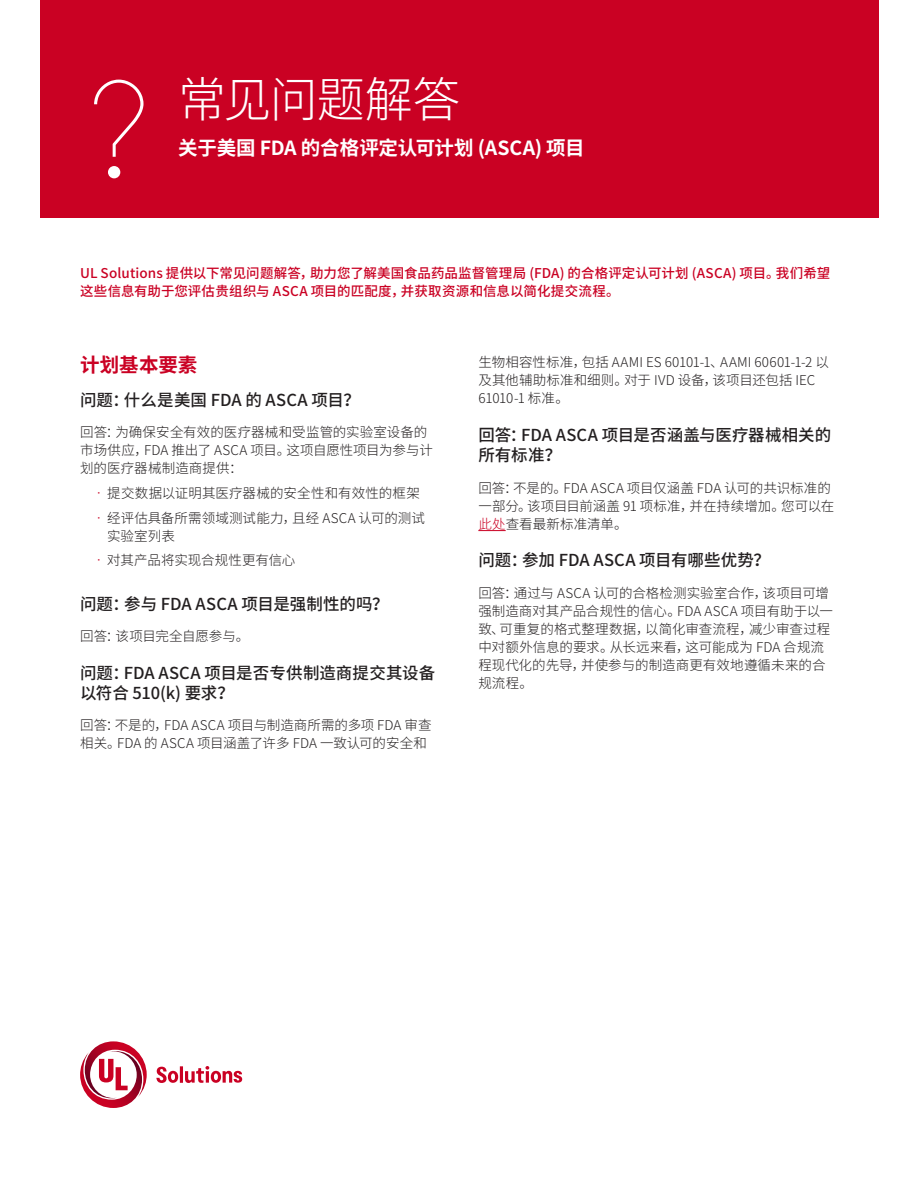
<style>
.page{position:relative;width:918px;height:1188px;background:#fff}
.page>*{position:absolute;margin:0;border:0;box-sizing:border-box;transform-origin:0 0}
.Cover_Headline{font:300 48px "Noto Sans CJ Ksc";letter-spacing:-.025em;color:#fff}
.Subhead{font:700 19.5px "Noto Sans CJ Ksc";letter-spacing:-.01em;color:#fff}
.Subhead-2{font:700 19.5px "Noto Sans CJ Ksc";letter-spacing:-.005em;color:#ca0123}
.Question{font:500 16.5px/19.8px "Noto Sans CJ Ksc";letter-spacing:.005em;color:#231f20}
.Body_Copy{font:300 13.5px/18px "Noto Sans CJ Ksc";letter-spacing:.005em;color:#231f20}
.Body_Copy-2{font:500 13.5px/18px "Noto Sans CJ Ksc";letter-spacing:.01em;color:#ca0123}
.s1{color:#ca0123}
</style>
<div class="page">
<div style="left:40px;top:1px;width:838px;height:217px;background:#ca0123"></div>
<svg style="left:80px;top:1041px;width:162px;height:67px"></svg>
<svg style="left:478px;top:530px;width:28px;height:1px"></svg>
<svg style="left:94px;top:80px;width:50px;height:77px"></svg>
<div style="left:108px;top:166px;width:12px;height:12px;background:#fff;border-radius:50%"></div>
<h1 class="Cover_Headline" style="left:178px;top:73px;width:284px">常见问题解答</h1>
<h3 class="Subhead" style="left:178px;top:137px;width:408px">关于美国 FDA 的合格评定认可计划 (ASCA) 项目</h3>
<p class="Body_Copy-2" style="left:80px;top:265px;width:752px">UL Solutions 提供以下常见问题解答，助力您了解美国食品药品监督管理局 (FDA) 的合格评定认可计划 (ASCA) 项目。我们希望这些信息有助于您评估贵组织与 ASCA 项目的匹配度，并获取资源和信息以简化提交流程。</p>
<h3 class="Subhead-2" style="left:80px;top:354px;width:119px">计划基本要素</h3>
<p class="Question" style="left:80px;top:390px;width:281px">问题：什么是美国 FDA 的 ASCA 项目？</p>
<p class="Body_Copy" style="left:80px;top:423px;width:354px">回答：为确保安全有效的医疗器械和受监管的实验室设备的市场供应，FDA 推出了 ASCA 项目。这项自愿性项目为参与计划的医疗器械制造商提供：</p>
<p class="Body_Copy" style="left:92px;top:484px;width:329px"><span class="s1">•</span>提交数据以证明其医疗器械的安全性和有效性的框架</p>
<p class="Body_Copy" style="left:107px;top:509px;width:320px;text-indent:-15px"><span class="s1">•</span>经评估具备所需领域测试能力，且经 ASCA 认可的测试实验室列表</p>
<p class="Body_Copy" style="left:92px;top:552px;width:205px"><span class="s1">•</span>对其产品将实现合规性更有信心</p>
<p class="Question" style="left:80px;top:594px;width:310px">问题：参与 FDA ASCA 项目是强制性的吗？</p>
<p class="Body_Copy" style="left:80px;top:628px;width:171px">回答：该项目完全自愿参与。</p>
<p class="Question" style="left:80px;top:664px;width:357px">问题：FDA ASCA 项目是否专供制造商提交其设备以符合 510(k) 要求？</p>
<p class="Body_Copy" style="left:80px;top:717px;width:353px">回答：不是的，FDA ASCA 项目与制造商所需的多项 FDA 审查相关。FDA 的 ASCA 项目涵盖了许多 FDA 一致认可的安全和</p>
<p class="Body_Copy" style="left:478px;top:354px;width:352px">生物相容性标准，包括 AAMI ES 60101-1、AAMI 60601-1-2 以及其他辅助标准和细则。对于 IVD 设备，该项目还包括 IEC<br>61010-1 标准。</p>
<p class="Question" style="left:478px;top:426px;width:354px">回答：FDA ASCA 项目是否涵盖与医疗器械相关的所有标准？</p>
<p class="Body_Copy" style="left:478px;top:479px;width:357px">回答：不是的。FDA ASCA 项目仅涵盖 FDA 认可的共识标准的一部分。该项目目前涵盖 91 项标准，并在持续增加。您可以在<span class="s1">此处</span>查看最新标准清单。</p>
<p class="Question" style="left:478px;top:551px;width:293px">问题：参加 FDA ASCA 项目有哪些优势？</p>
<p class="Body_Copy" style="left:478px;top:584px;width:356px">回答：通过与 ASCA 认可的合格检测实验室合作，该项目可增强制造商对其产品合规性的信心。FDA ASCA 项目有助于以一致、可重复的格式整理数据，以简化审查流程，减少审查过程中对额外信息的要求。从长远来看，这可能成为 FDA 合规流程现代化的先导，并使参与的制造商更有效地遵循未来的合规流程。</p>
</div>
